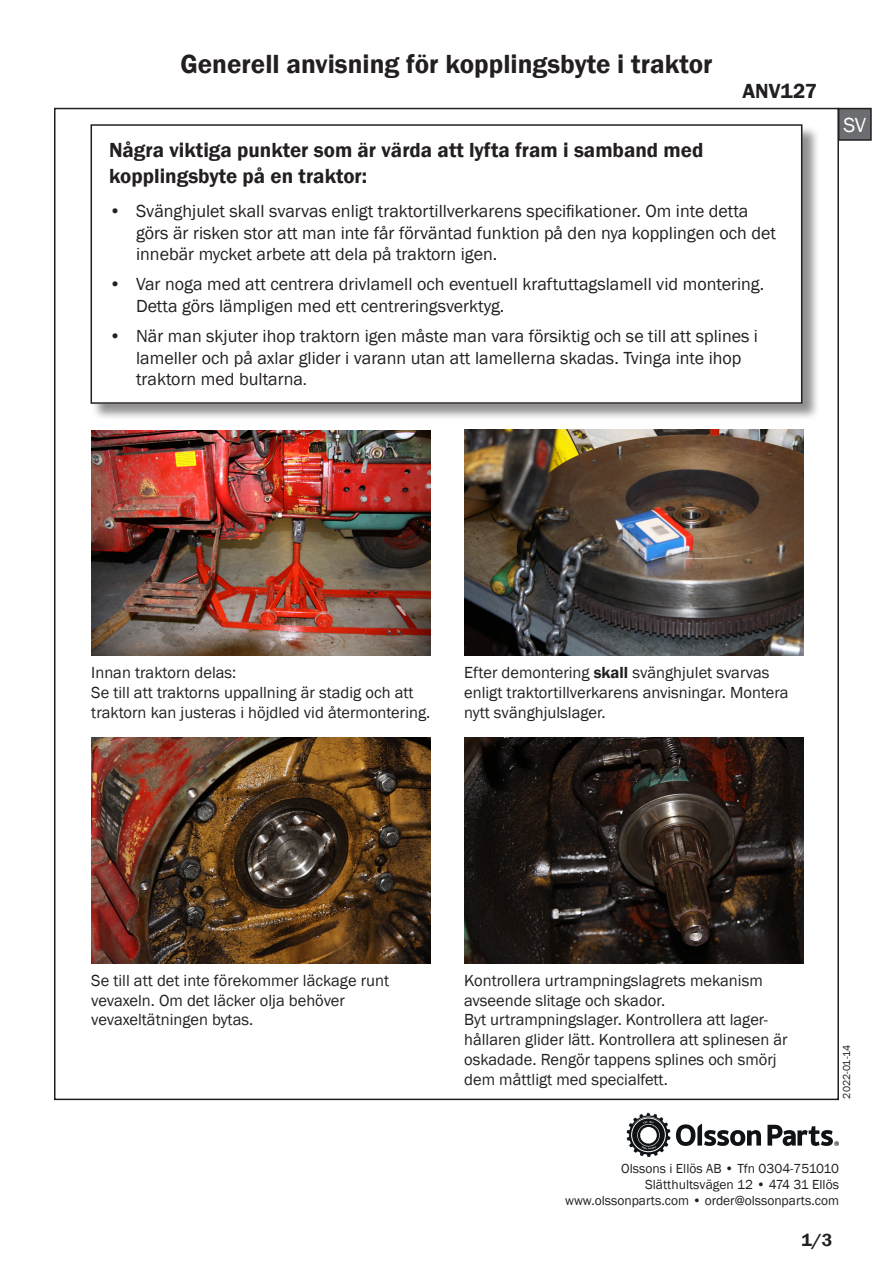
<style>
.page{position:relative;width:893px;height:1263px;background:#fff}
.page>*{position:absolute;margin:0;border:0;box-sizing:border-box;transform-origin:0 0}
.t1{font:600 27px "Franklin Gothic";color:#231f20}
.t2{font:600 21px/25.2px "Franklin Gothic";color:#231f20}
.t3{font:21px "Franklin Gothic";color:#fff}
.t4{font:18px/21.6px "Franklin Gothic";color:#231f20}
.t5{font:600 18px "Franklin Gothic";color:#231f20}
.t6{font:16.5px/19.8px "Franklin Gothic";color:#231f20}
.t7{font:13.5px/16.2px "Franklin Gothic";color:#231f20;text-align:right}
.t8{font:10.5px "Franklin Gothic";color:#231f20}
.s1{font-size:16.5px}
.s2{font-weight:600}
</style>
<div class="page">
<div style="left:91px;top:125px;width:729px;height:296px;background:#231f20;opacity:.5"></div>
<div style="left:91px;top:125px;width:711px;height:278px;background:#fff"></div>
<div style="left:91px;top:124px;width:711px;height:280px;border:2px solid #231f20"></div>
<img style="left:91px;top:430px;width:339px;height:226px">
<img style="left:464px;top:430px;width:339px;height:226px">
<img style="left:91px;top:737px;width:339px;height:226px">
<img style="left:464px;top:737px;width:339px;height:226px">
<div style="left:839px;top:109px;width:32px;height:31px;background:#6c6d70"></div>
<div style="left:838px;top:108px;width:34px;height:33px;border:2px solid #231f20"></div>
<svg style="left:676px;top:1124px;width:85px;height:22px"></svg>
<svg style="left:626px;top:1113px;width:44px;height:44px"></svg>
<svg style="left:767px;top:1125px;width:72px;height:21px"></svg>
<p class="t1" style="left:180px;top:47px;width:533px">Generell anvisning för kopplingsbyte i traktor</p>
<p class="t2" style="left:742px;top:78px;width:76px">ANV127</p>
<p class="t2" style="left:109px;top:138px;width:596px">Några viktiga punkter som är värda att lyfta fram i samband med kopplingsbyte på en traktor:</p>
<p class="t4" style="left:136px;top:201px;width:641px;text-indent:-27px">• Svänghjulet skall svarvas enligt traktortillverkarens specifikationer. Om inte detta görs är risken stor att man inte får förväntad funktion på den nya kopplingen och det innebär mycket arbete att dela på traktorn igen.</p>
<p class="t4" style="left:136px;top:274px;width:630px;text-indent:-27px">• Var noga med att centrera drivlamell och eventuell kraftuttagslamell vid montering.<br>Detta görs lämpligen med ett centreringsverktyg.</p>
<p class="t4" style="left:136px;top:326px;width:624px;text-indent:-27px">• När man skjuter ihop traktorn igen måste man vara försiktig och se till att splines i lameller och på axlar glider i varann utan att lamellerna skadas. Tvinga inte ihop traktorn med bultarna<span class="s1">.</span></p>
<p class="t3" style="left:843px;top:112px;width:24px">SV</p>
<p class="t6" style="left:91px;top:663px;width:147px">Innan traktorn delas:</p>
<p class="t6" style="left:91px;top:683px;width:340px">Se till att traktorns uppallning är stadig och att traktorn kan justeras i höjdled vid återmontering.</p>
<p class="t6" style="left:464px;top:663px;width:326px">Efter demontering <span class="s2">skall</span> svänghjulet svarvas enligt traktortillverkarens anvisningar. Montera nytt svänghjulslager.</p>
<p class="t6" style="left:91px;top:971px;width:299px">Se till att det inte förekommer läckage runt vevaxeln. Om det läcker olja behöver vevaxeltätningen bytas.</p>
<p class="t6" style="left:464px;top:971px;width:300px">Kontrollera urtrampningslagrets mekanism avseende slitage och skador.</p>
<p class="t6" style="left:464px;top:1010px;width:325px">Byt urtrampningslager. Kontrollera att lager&shy;hållaren glider lätt. Kontrollera att splinesen är oskadade. Rengör tappens splines och smörj dem måttligt med specialfett.</p>
<p class="t8" style="left:840px;top:1098px;width:55px;rotate:-90deg">2022-01-14</p>
<p class="t7" style="left:565px;top:1160px;width:275px">Olssons i Ellös AB • Tfn 0304-751010<br>Slätthultsvägen 12 • 474 31 Ellös www.olssonparts.com • order@olssonparts.com</p>
<p class="t5" style="left:801px;top:1229px;width:32px">1/3</p>
</div>
